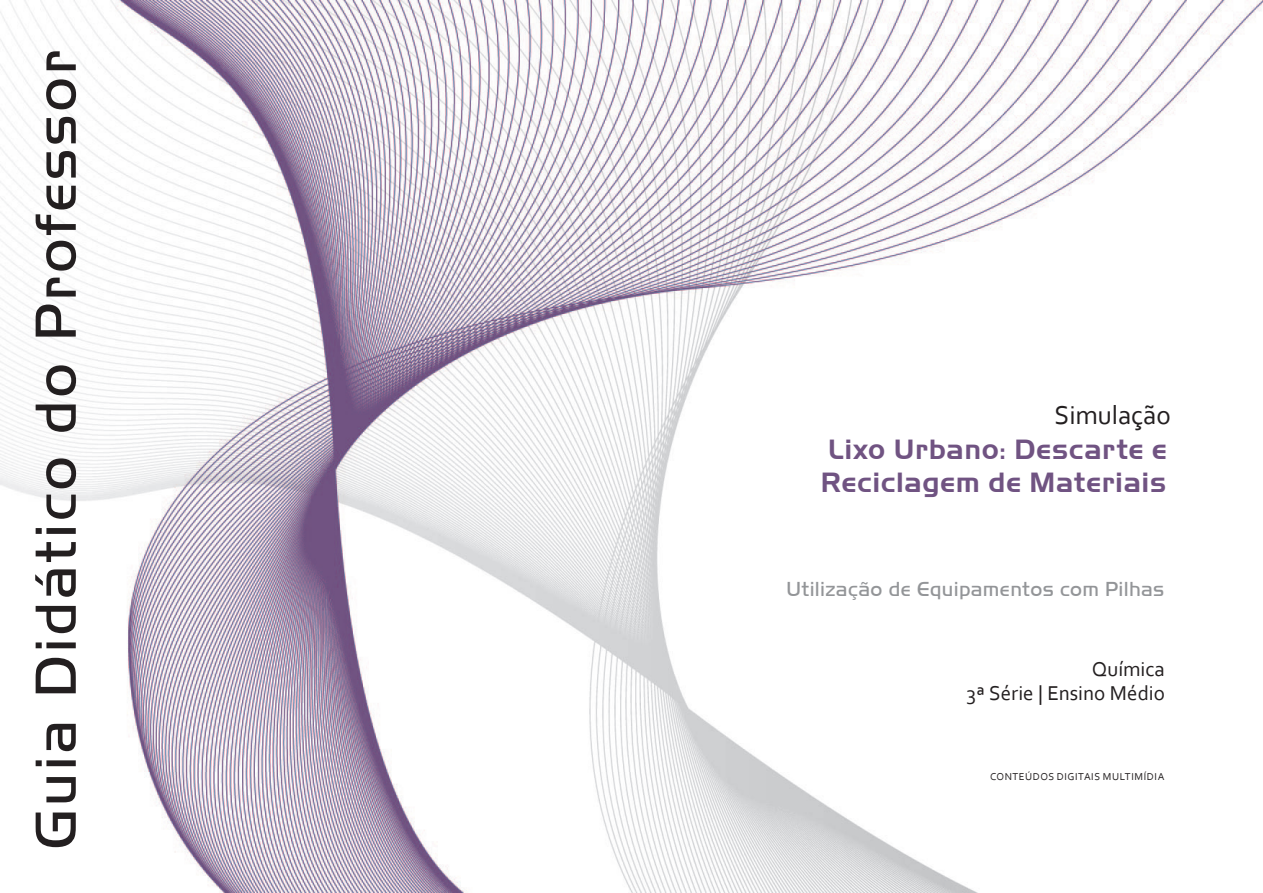
<style>
.page{position:relative;width:1263px;height:893px;background:#fff}
.page>*{position:absolute;margin:0;border:0;box-sizing:border-box;transform-origin:0 0}
.t1{font:60.15px "Handel Got D Ligh";letter-spacing:.045em;color:#231f20}
.t2{font:27px/32.4px "Handel Gothic BT";letter-spacing:.04em;color:#705382}
.t3{font:27px "Corbel";letter-spacing:-.005em;color:#231f20}
.t4{font:21px "Handel Got D Ligh";letter-spacing:.015em;color:#939598}
.t5{font:21px/24px "Corbel";color:#231f20;text-align:right}
.t6{font:10.5px "Corbel";letter-spacing:.055em;color:#231f20}
</style>
<div class="page">
<img style="left:0;top:0;width:1263px;height:893px">
<h1 class="t1" style="left:22px;top:849px;width:800px;rotate:-90deg">Guia Didático do Professor</h1>
<p class="t3" style="left:1054px;top:399px;width:118px">Simulação</p>
<p class="t2" style="left:821px;top:433px;width:347px">Lixo Urbano: Descarte e<br>Reciclagem de Materiais</p>
<p class="t4" style="left:787px;top:577px;width:379px">Utilização de Equipamentos com Pilhas</p>
<p class="t5" style="left:967px;top:656px;width:200px">Química<br>3ª Série | Ensino Médio</p>
<p class="t6" style="left:990px;top:770px;width:176px">CONTEÚDOS DIGITAIS MULTIMÍDIA</p>
</div>
